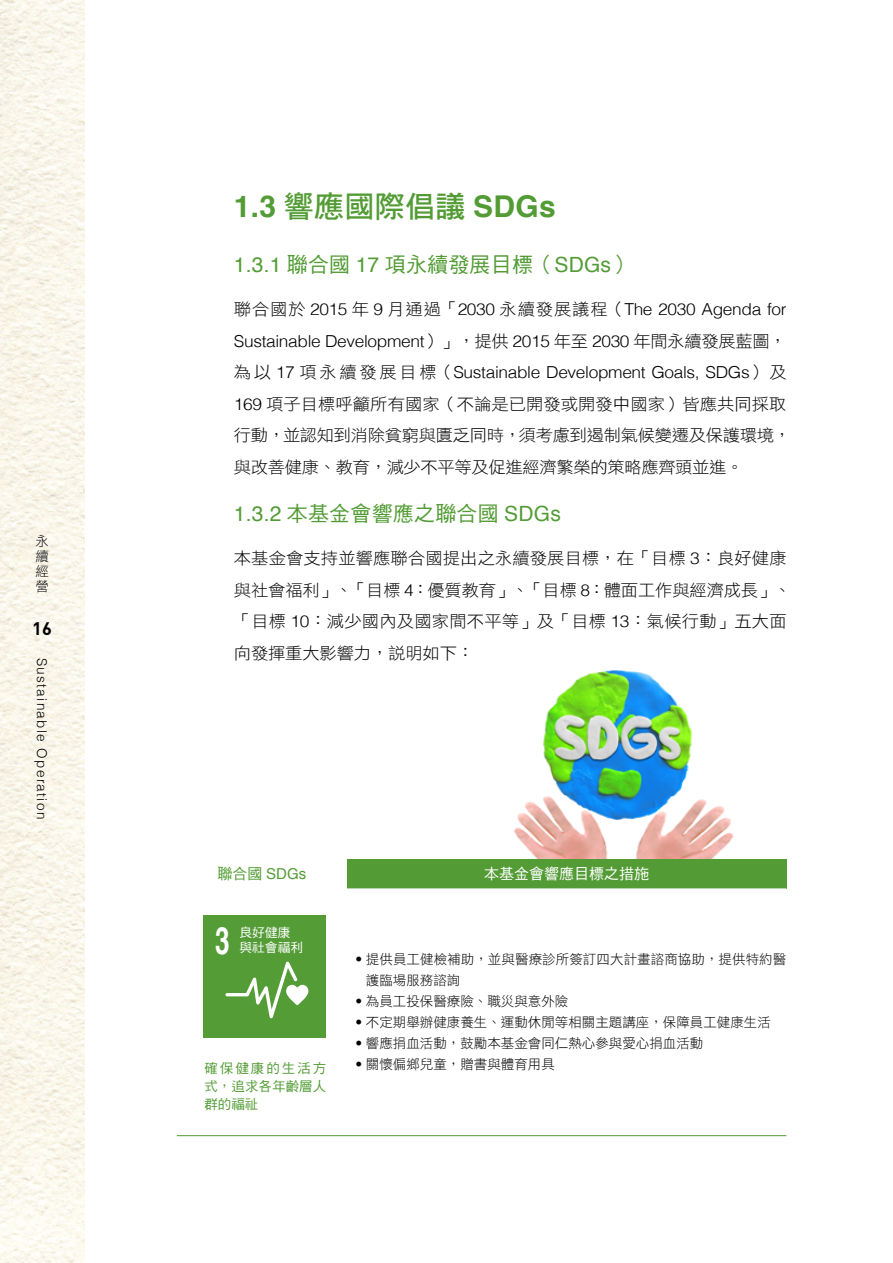
<style>
.page{position:relative;width:893px;height:1263px;background:#fff}
.page>*{position:absolute;margin:0;border:0;box-sizing:border-box;transform-origin:0 0}
.t1{font:700 37.5px "Helvetica";color:#fff;scale:.7 1}
.t2{font:700 30px "Helvetica";color:#539c35}
.t3{font:21px "DF Hei Std W5";letter-spacing:.01em;color:#539c35}
.t4{font:700 18px "DIN Pro";color:#000}
.t5{font:16.5px/31.5px "DF Hei Std W3";letter-spacing:-.01em;color:#000;scale:1.05 1}
.t6{font:300 16.5px/31.5px "Helvetica";letter-spacing:-.02em;color:#000;text-align:justify;scale:1.05 1}
.t7{font:15px "DF Hei Std W5";color:#fff}
.t8{font:15px "Helvetica";color:#539c35}
.t9{font:13.5px/14.9px "DF Hei Std W3";color:#000;text-align:justify}
.t10{font:300 13.5px "Helvetica";letter-spacing:.1em;color:#000}
.t11{font:13.5px/18px "DF Hei Std W5";letter-spacing:.005em;color:#539c35}
.t12{font:13.5px "DF Hei Std W5";letter-spacing:.145em;color:#539c35}
.t13{font:12.75px "DF Hei Std W5";color:#fff}
.s1{font-family:"DF Hei Std W7";font-weight:400}
.s2{font-family:"Helvetica"}
.s3{font-family:"DF Hei Std W3";font-weight:400}
.s4{font-family:"Helvetica";font-weight:300}
.s5{font-family:"DF Hei Std W5"}
</style>
<div class="page">
<img style="left:0;top:0;width:85px;height:1263px">
<img style="left:514px;top:670px;width:221px;height:189px">
<div style="left:347px;top:859px;width:439px;height:29px;background:#539c35"></div>
<svg style="left:203px;top:888px;width:583px;height:150px"></svg>
<hr style="left:177px;top:1135px;width:170px;height:1px;background:#539c35">
<hr style="left:347px;top:1135px;width:439px;height:1px;background:#539c35">
<div style="left:203px;top:915px;width:122px;height:122px;background:#549c36"></div>
<svg style="left:225px;top:961px;width:83px;height:57px"></svg>
<p class="t9" style="left:35px;top:534px;width:15px">永續經營</p>
<p class="t4" style="left:32px;top:616px;width:21px">16</p>
<p class="t10" style="left:54px;top:658px;width:163px;rotate:90deg">Sustainable Operation</p>
<h2 class="t2" style="left:234px;top:182px;width:323px">1.3 <span class="s1">響應國際倡議</span> SDGs</h2>
<p class="t3" style="left:234px;top:253px;width:400px"><span class="s2">1.3.1</span> 聯合國 <span class="s2">17</span> 項永續發展目標（<span class="s2">SDGs</span>）</p>
<p class="t6" style="left:234px;top:293px;width:528px"><span class="s3">聯合國於</span> 2015 <span class="s3">年</span> 9 <span class="s3">月通過「</span>2030 <span class="s3">永續發展議程（</span>The 2030 Agenda for Sustainable Development<span class="s3">）」，提供</span> 2015 <span class="s3">年至</span> 2030 <span class="s3">年間永續發展藍圖，為以</span> 17 <span class="s3">項永續發展目標（</span>Sustainable Development Goals, SDGs<span class="s3">）及</span></p>
<p class="t5" style="left:234px;top:388px;width:532px"><span class="s4">169</span> 項子目標呼籲所有國家（不論是已開發或開發中國家）皆應共同採取行動，並認知到消除貧窮與匱乏同時，須考慮到遏制氣候變遷及保護環境，與改善健康、教育，減少不平等及促進經濟繁榮的策略應齊頭並進。</p>
<p class="t3" style="left:234px;top:502px;width:328px"><span class="s2">1.3.2</span> 本基金會響應之聯合國 <span class="s2">SDGs</span></p>
<p class="t5" style="left:234px;top:542px;width:532px">本基金會支持並響應聯合國提出之永續發展目標，在「目標 <span class="s4">3</span>：良好健康與社會福利」、「目標 <span class="s4">4</span>：優質教育」、「目標 <span class="s4">8</span>：體面工作與經濟成長」、「目標 <span class="s4">10</span>：減少國內及國家間不平等」及「目標 <span class="s4">13</span>：氣候行動」五大面向發揮重大影響力，說明如下：</p>
<p class="t8" style="left:217px;top:862px;width:90px"><span class="s5">聯合國</span> SDGs</p>
<p class="t7" style="left:484px;top:865px;width:166px">本基金會響應目標之措施</p>
<h1 class="t1" style="left:215px;top:910px;width:22px">3</h1>
<p class="t13" style="left:239px;top:925px;width:52px">良好健康</p>
<p class="t13" style="left:239px;top:940px;width:65px">與社會福利</p>
<p class="t9" style="left:366px;top:949px;width:422px;line-height:21px;text-indent:-11px"><span class="s4">•</span> 提供員工健檢補助，並與醫療診所簽訂四大計畫諮商協助，提供特約醫護臨場服務諮詢</p>
<p class="t9" style="left:355px;top:994px;width:215px"><span class="s4">•</span> 為員工投保醫療險、職災與意外險</p>
<p class="t9" style="left:355px;top:1015px;width:417px"><span class="s4">•</span> 不定期舉辦健康養生、運動休閒等相關主題講座，保障員工健康生活</p>
<p class="t9" style="left:355px;top:1036px;width:350px"><span class="s4">•</span> 響應捐血活動，鼓勵本基金會同仁熱心參與愛心捐血活動</p>
<p class="t12" style="left:204px;top:1060px;width:123px">確保健康的生活方</p>
<p class="t9" style="left:355px;top:1057px;width:201px"><span class="s4">•</span> 關懷偏鄉兒童，贈書與體育用具</p>
<p class="t11" style="left:204px;top:1076px;width:123px">式，追求各年齡層人群的福祉</p>
</div>
